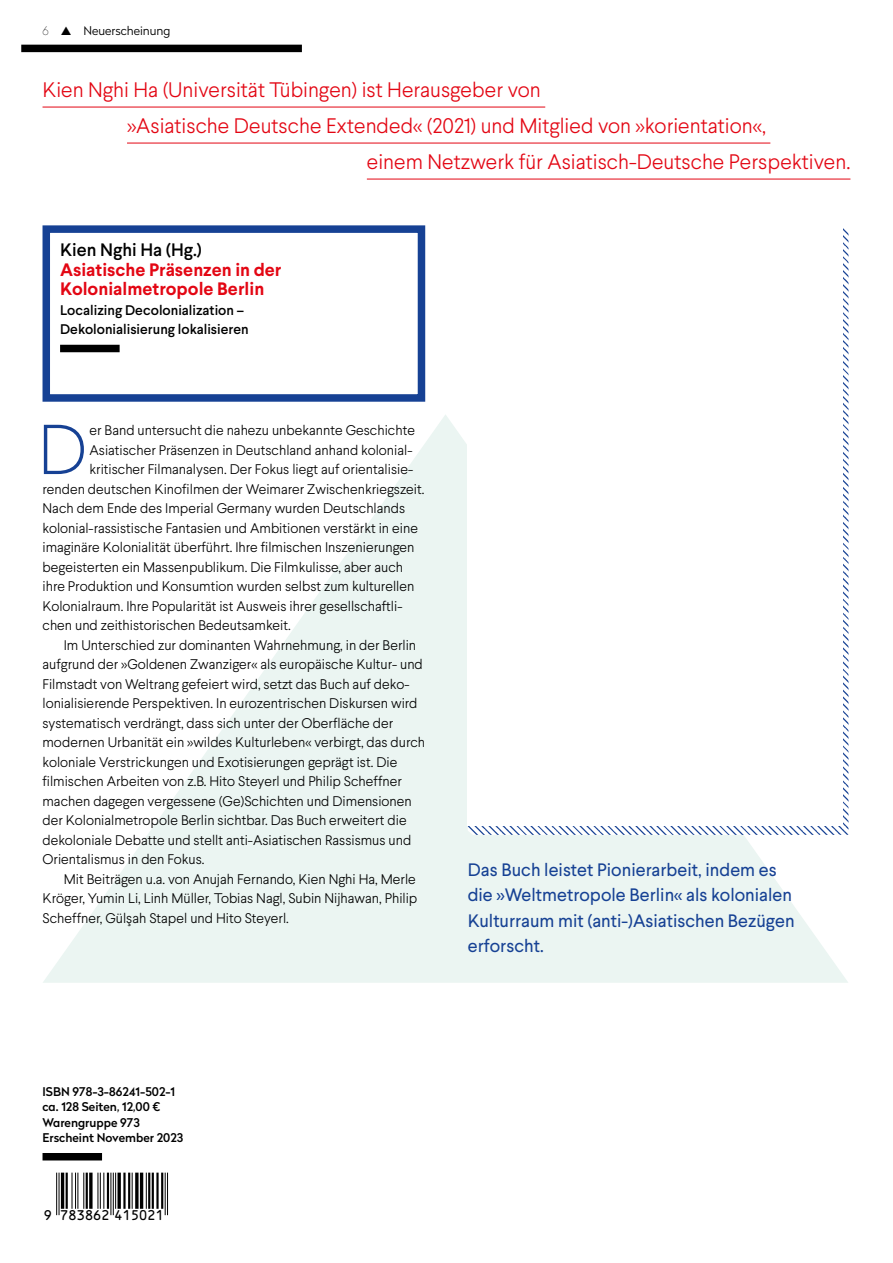
<style>
.page{position:relative;width:893px;height:1263px;background:#fff}
.page>*{position:absolute;margin:0;border:0;box-sizing:border-box;transform-origin:0 0}
.t1{font:100 67.05px "Radikal";color:#164194}
.t2{font:300 21px "Larsseit";color:#e30613}
.t3{font:18px/25.5px "Larsseit";color:#164194}
.t4{font:700 18px/19.5px "Larsseit";color:#e30613}
.t5{font:500 18px "Larsseit";color:#000}
.t6{font:300 13.95px "Larsseit";color:#000}
.t7{font:500 13.95px/19.5px "Larsseit";color:#000}
.t8{font:12.9px "OCRB";letter-spacing:-.085em;color:#000}
.t9{font:500 12px/15.6px "Radikal";color:#000}
.t10{font:300 12px "Radikal";color:#000}
.t11{font:10.65px "OCRA";color:#000}
.s1{font-weight:100}
</style>
<div class="page">
<svg style="left:43px;top:415px;width:805px;height:568px;fill:#ebf5f2"></svg>
<div style="left:21px;top:45px;width:281px;height:7px;background:#000"></div>
<hr style="left:167px;top:1172px;width:1px;height:43px;background:#000">
<hr style="left:165px;top:1172px;width:1px;height:43px;background:#000">
<hr style="left:161px;top:1172px;width:2px;height:37px;background:#000">
<hr style="left:156px;top:1172px;width:3px;height:37px;background:#000">
<hr style="left:152px;top:1172px;width:2px;height:37px;background:#000">
<hr style="left:148px;top:1172px;width:2px;height:37px;background:#000">
<hr style="left:146px;top:1172px;width:1px;height:37px;background:#000">
<hr style="left:140px;top:1172px;width:3px;height:37px;background:#000">
<svg style="left:135px;top:1172px;width:4px;height:37px"></svg>
<hr style="left:132px;top:1172px;width:1px;height:37px;background:#000">
<hr style="left:128px;top:1172px;width:2px;height:37px;background:#000">
<hr style="left:123px;top:1172px;width:3px;height:37px;background:#000">
<svg style="left:117px;top:1172px;width:4px;height:37px"></svg>
<hr style="left:115px;top:1172px;width:1px;height:37px;background:#000">
<hr style="left:113px;top:1172px;width:1px;height:43px;background:#000">
<hr style="left:110px;top:1172px;width:1px;height:43px;background:#000">
<hr style="left:107px;top:1172px;width:2px;height:37px;background:#000">
<hr style="left:103px;top:1172px;width:1px;height:37px;background:#000">
<hr style="left:100px;top:1172px;width:1px;height:37px;background:#000">
<hr style="left:97px;top:1172px;width:1px;height:37px;background:#000">
<svg style="left:89px;top:1172px;width:4px;height:37px"></svg>
<hr style="left:86px;top:1172px;width:2px;height:37px;background:#000">
<hr style="left:83px;top:1172px;width:1px;height:37px;background:#000">
<hr style="left:77px;top:1172px;width:1px;height:37px;background:#000">
<hr style="left:75px;top:1172px;width:1px;height:37px;background:#000">
<hr style="left:72px;top:1172px;width:1px;height:37px;background:#000">
<hr style="left:66px;top:1172px;width:2px;height:37px;background:#000">
<hr style="left:61px;top:1172px;width:3px;height:37px;background:#000">
<hr style="left:59px;top:1172px;width:1px;height:43px;background:#000">
<hr style="left:56px;top:1172px;width:1px;height:43px;background:#000">
<div style="left:43px;top:225px;width:382px;height:177px;border:8px solid #164194"></div>
<div style="left:60px;top:345px;width:60px;height:7px;background:#000"></div>
<div style="left:43px;top:1153px;width:59px;height:7px;background:#000"></div>
<hr style="left:43px;top:107px;width:502px;height:1px;background:#e30613">
<hr style="left:127px;top:143px;width:643px;height:1px;background:#e30613">
<hr style="left:367px;top:179px;width:483px;height:1px;background:#e30613">
<img style="left:468px;top:228px;width:380px;height:607px">
<div style="left:468px;top:225px;width:375px;height:601px;background:#fff"></div>
<p class="t10" style="left:43px;top:22px;width:130px"><span class="s1">6</span> ▲ Neuerscheinung</p>
<h2 class="t2" style="left:43px;top:76px;width:500px">Kien Nghi Ha (Universität Tübingen) ist Herausgeber von</h2>
<h2 class="t2" style="left:127px;top:112px;width:640px">»Asiatische Deutsche Extended« (2021) und Mitglied von »korientation«,</h2>
<h2 class="t2" style="left:367px;top:148px;width:485px">einem Netzwerk für Asiatisch-Deutsche Perspektiven.</h2>
<p class="t5" style="left:60px;top:238px;width:143px">Kien Nghi Ha (Hg.)</p>
<p class="t4" style="left:60px;top:260px;width:223px">Asiatische Präsenzen in der<br>Kolonialmetropole Berlin</p>
<p class="t7" style="left:60px;top:300px;width:190px">Localizing Decolonialization –<br>Dekolonialisierung lokalisieren</p>
<h1 class="t1" style="left:38px;top:404px;width:50px">D</h1>
<p class="t6" style="left:89px;top:421px;width:327px">er Band untersucht die nahezu unbekannte Geschichte</p>
<p class="t6" style="left:89px;top:441px;width:324px">Asiatischer Präsenzen in Deutschland anhand kolonial-</p>
<p class="t6" style="left:89px;top:460px;width:325px">kritischer Filmanalysen. Der Fokus liegt auf orientalisie-</p>
<p class="t6" style="left:43px;top:480px;width:383px">renden deutschen Kinofilmen der Weimarer Zwischenkriegszeit.</p>
<p class="t6" style="left:43px;top:499px;width:364px">Nach dem Ende des Imperial Germany wurden Deutschlands</p>
<p class="t6" style="left:43px;top:519px;width:377px">kolonial-rassistische Fantasien und Ambitionen verstärkt in eine</p>
<p class="t6" style="left:43px;top:538px;width:373px">imaginäre Kolonialität überführt. Ihre filmischen Inszenierungen</p>
<p class="t6" style="left:43px;top:558px;width:362px">begeisterten ein Massenpublikum. Die Filmkulisse, aber auch</p>
<p class="t6" style="left:43px;top:577px;width:373px">ihre Produktion und Konsumtion wurden selbst zum kulturellen</p>
<p class="t6" style="left:43px;top:597px;width:361px">Kolonialraum. Ihre Popularität ist Ausweis ihrer gesellschaftli-</p>
<p class="t6" style="left:43px;top:616px;width:250px">chen und zeithistorischen Bedeutsamkeit.</p>
<p class="t6" style="left:64px;top:636px;width:354px">Im Unterschied zur dominanten Wahrnehmung, in der Berlin</p>
<p class="t6" style="left:43px;top:655px;width:382px">aufgrund der »Goldenen Zwanziger« als europäische Kultur- und</p>
<p class="t6" style="left:43px;top:675px;width:368px">Filmstadt von Weltrang gefeiert wird, setzt das Buch auf deko-</p>
<p class="t6" style="left:43px;top:694px;width:377px">lonialisierende Perspektiven. In eurozentrischen Diskursen wird</p>
<p class="t6" style="left:43px;top:714px;width:352px">systematisch verdrängt, dass sich unter der Oberfläche der</p>
<p class="t6" style="left:43px;top:733px;width:384px">modernen Urbanität ein »wildes Kulturleben« verbirgt, das durch</p>
<p class="t6" style="left:43px;top:753px;width:356px">koloniale Verstrickungen und Exotisierungen geprägt ist. Die</p>
<p class="t6" style="left:43px;top:772px;width:361px">filmischen Arbeiten von z.B. Hito Steyerl und Philip Scheffner</p>
<p class="t6" style="left:43px;top:792px;width:371px">machen dagegen vergessene (Ge)Schichten und Dimensionen</p>
<p class="t6" style="left:43px;top:811px;width:366px">der Kolonialmetropole Berlin sichtbar. Das Buch erweitert die</p>
<p class="t6" style="left:43px;top:831px;width:370px">dekoloniale Debatte und stellt anti-Asiatischen Rassismus und</p>
<p class="t6" style="left:43px;top:850px;width:163px">Orientalismus in den Fokus.</p>
<p class="t6" style="left:64px;top:870px;width:354px">Mit Beiträgen u.a. von Anujah Fernando, Kien Nghi Ha, Merle</p>
<p class="t6" style="left:43px;top:889px;width:376px">Kröger, Yumin Li, Linh Müller, Tobias Nagl, Subin Nijhawan, Philip</p>
<p class="t6" style="left:43px;top:909px;width:248px">Scheffner, Gülşah Stapel und Hito Steyerl.</p>
<p class="t3" style="left:468px;top:856px;width:328px">Das Buch leistet Pionierarbeit, indem es die »Weltmetropole Berlin« als kolonialen Kulturraum mit (anti-)Asiatischen Bezügen erforscht.</p>
<p class="t9" style="left:43px;top:1083px;width:142px">ISBN 978-3-86241-502-1 ca. 128 Seiten, 12,00 €<br>Warengruppe 973<br>Erscheint November 2023</p>
<p class="t11" style="left:42px;top:1115px;width:170px">ISBN 978-3-86241-502-1</p>
<p class="t8" style="left:43px;top:1208px;width:123px">9 783862 415021</p>
</div>
